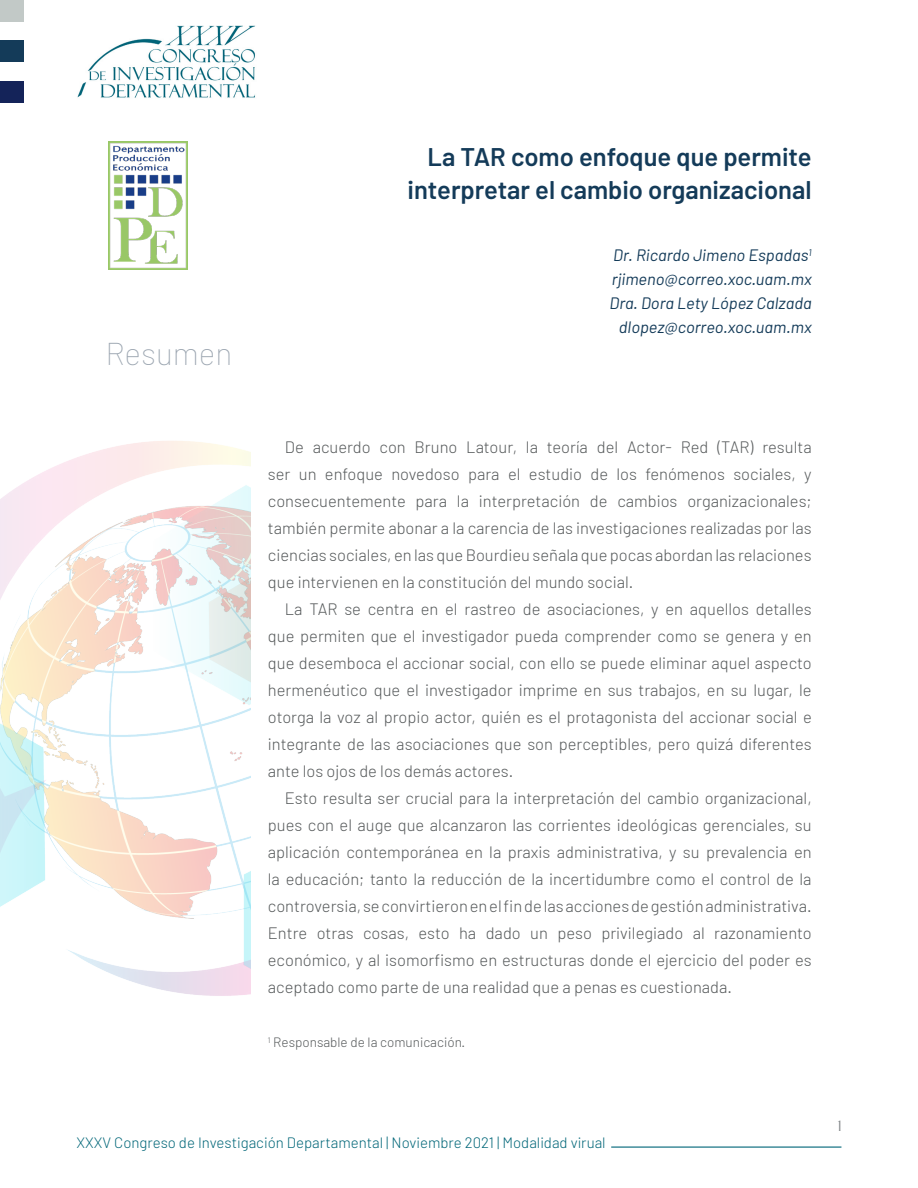
<style>
.page{position:relative;width:918px;height:1188px;background:#fff}
.page>*{position:absolute;margin:0;border:0;box-sizing:border-box;transform-origin:0 0}
.Bibliografía{font:100 31.5px "Barlow";color:#9ba5b0}
.t1{font:600 25.5px/33px "Barlow";color:#143b59;text-align:right}
.primer_parrafo{font:300 16.5px/27px "Barlow";color:#55595a;text-align:justify}
.t2{font:italic 16.5px "Barlow";color:#143b59}
.t3{font:300 15px "Barlow";color:#006678}
.t4{font:15px "Linotype Aperto";color:#7f8386}
.primer_parrafo-2{font:300 13.5px "Barlow";color:#55595a}
</style>
<div class="page">
<hr style="left:611px;top:1147px;width:230px;height:1px;background:#006678">
<img style="left:77px;top:26px;width:178px;height:72px">
<img style="left:0;top:441px;width:251px;height:555px">
<img style="left:108px;top:141px;width:79px;height:128px">
<div style="left:0;top:0;width:24px;height:21px;background:#c2c9c7"></div>
<div style="left:0;top:40px;width:24px;height:21px;background:#143b59"></div>
<div style="left:0;top:81px;width:24px;height:22px;background:#142359"></div>
<p class="Bibliografía" style="left:105px;top:334px;width:129px">Resumen</p>
<p class="t1" style="left:408px;top:140px;width:406px">La TAR como enfoque que permite interpretar el cambio organizacional</p>
<p class="t2" style="left:613px;top:245px;width:200px">Dr. Ricardo Jimeno Espadas<sup>1</sup></p>
<p class="t2" style="left:612px;top:269px;width:201px">rjimeno@correo.xoc.uam.mx</p>
<p class="t2" style="left:610px;top:293px;width:204px">Dra. Dora Lety López Calzada</p>
<p class="t2" style="left:619px;top:317px;width:194px">dlopez@correo.xoc.uam.mx</p>
<p class="primer_parrafo" style="left:268px;top:434px;width:545px;text-indent:17px">De acuerdo con Bruno Latour, la teoría del Actor- Red (TAR) resulta ser un enfoque novedoso para el estudio de los fenómenos sociales, y consecuentemente para la interpretación de cambios organizacionales; también permite abonar a la carencia de las investigaciones realizadas por las ciencias sociales, en las que Bourdieu señala que pocas abordan las relaciones que intervienen en la constitución del mundo social.</p>
<p class="primer_parrafo" style="left:268px;top:596px;width:545px;text-indent:17px">La TAR se centra en el rastreo de asociaciones, y en aquellos detalles que permiten que el investigador pueda comprender como se genera y en que desemboca el accionar social, con ello se puede eliminar aquel aspecto hermenéutico que el investigador imprime en sus trabajos, en su lugar, le otorga la voz al propio actor, quién es el protagonista del accionar social e integrante de las asociaciones que son perceptibles, pero quizá diferentes ante los ojos de los demás actores.</p>
<p class="primer_parrafo" style="left:268px;top:785px;width:545px;text-indent:17px">Esto resulta ser crucial para la interpretación del cambio organizacional, pues con el auge que alcanzaron las corrientes ideológicas gerenciales, su aplicación contemporánea en la praxis administrativa, y su prevalencia en la educación; tanto la reducción de la incertidumbre como el control de la controversia, se convirtieron en el fin de las acciones de gestión administrativa.<br>Entre otras cosas, esto ha dado un peso privilegiado al razonamiento económico, y al isomorfismo en estructuras donde el ejercicio del poder es aceptado como parte de una realidad que a penas es cuestionada.</p>
<p class="primer_parrafo-2" style="left:268px;top:1034px;width:199px"><sup>1</sup> Responsable de la comunicación.</p>
<p class="t3" style="left:77px;top:1133px;width:531px">XXXV Congreso de Investigación Departamental | Noviembre 2021 | Modalidad virual</p>
<p class="t4" style="left:838px;top:1117px;width:5px">1</p>
</div>
